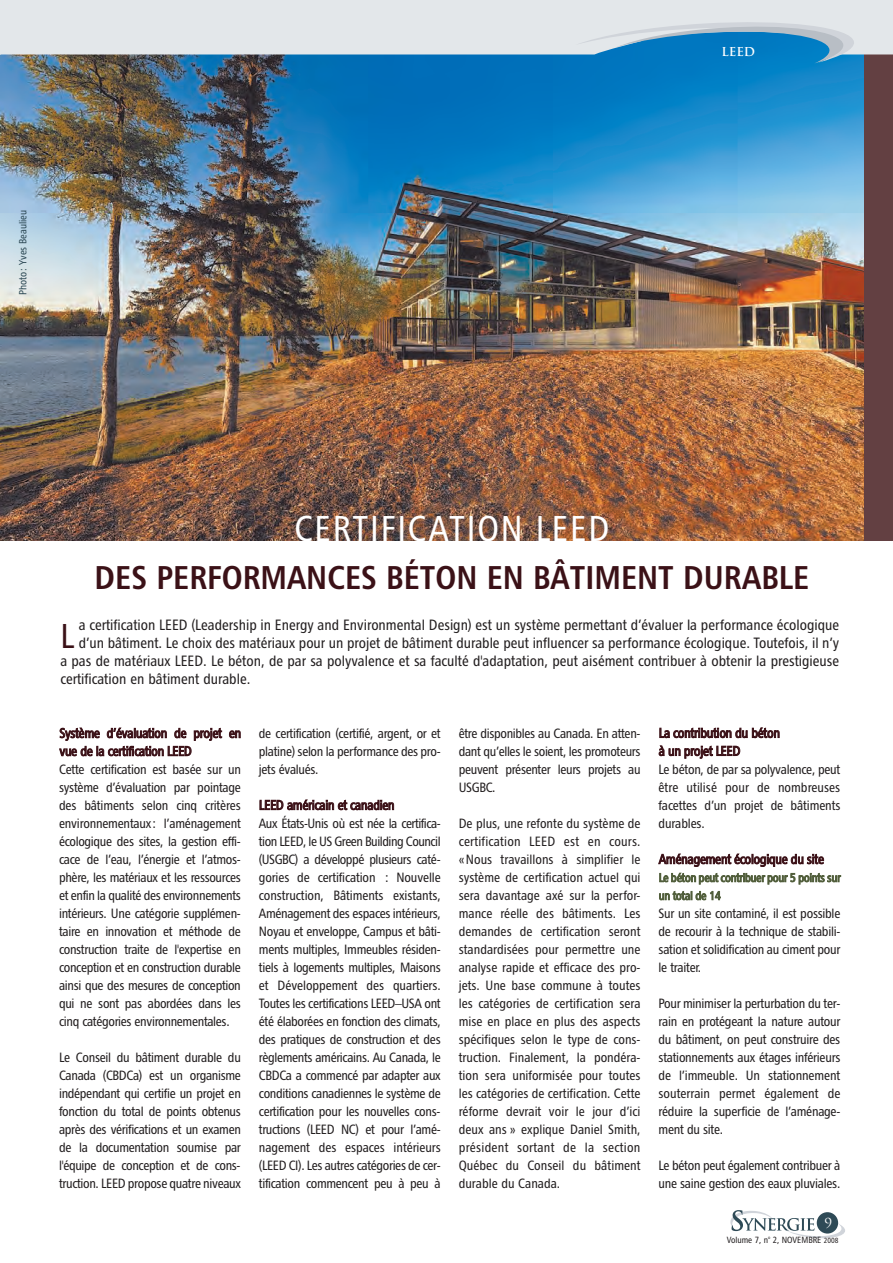
<style>
.page{position:relative;width:893px;height:1263px;background:#fff}
.page>*{position:absolute;margin:0;border:0;box-sizing:border-box;transform-origin:0 0}
.t1{font:36px "Chaloult Cond";letter-spacing:.05em;color:#fff}
.t2{font:34.65px "Chaloult Cond";color:#3b1117}
.t3{font:33px "Chaloult Cond Demi Gras";color:#3b1117}
.t4{font:15px "Chaloult Cond";color:#231f20}
.t5{font:13.5px/18px "Chaloult Cond";letter-spacing:-.025em;color:#231f20;text-align:justify}
.t6{font:13.5px "Chaloult Cond";letter-spacing:-.015em;color:#3b1117}
.t7{font:13.5px "Trajan Pro";color:#fff}
.t8{font:12px/18px "Chaloult Cond";letter-spacing:-.015em;color:#515e3b}
.t9{font:700 12px "Trajan";color:#fff}
.t10{font:10.5px "Chaloult Cond";color:#2e4a56}
.t11{font:9px "Chaloult Cond";color:#231f20}
.s1{color:#3b1117}
.s2{font-size:7.5px}
</style>
<div class="page">
<img style="left:0;top:54px;width:864px;height:486px">
<div style="left:864px;top:50px;width:29px;height:490px;background:#634042"></div>
<svg style="left:730px;top:1210px;width:115px;height:28px"></svg>
<div style="left:817px;top:1212px;width:21px;height:21px;background:#2e4a56;border-radius:50%"></div>
<div style="left:1px;top:0;width:892px;height:54px;background:#e3e7ea"></div>
<svg style="left:575px;top:19px;width:279px;height:44px;background:#68a8cf"></svg>
<svg style="left:0;top:0;width:1px;height:54px"></svg>
<p class="t10" style="left:19px;top:295px;width:87px;rotate:-90deg">Photo : Yves Beaulieu</p>
<p class="t9" style="left:722px;top:44px;width:35px">LEED</p>
<p class="t1" style="left:294px;top:516px;width:316px">CERTIFICATION LEED</p>
<p class="t3" style="left:95px;top:566px;width:716px">DES PERFORMANCES BÉTON EN BÂTIMENT DURABLE</p>
<p class="t2" style="left:60px;top:624px;width:15px">L</p>
<p class="t4" style="left:79px;top:620px;width:762px">a certification LEED (Leadership in Energy and Environmental Design) est un système permettant d’évaluer la performance écologique</p>
<p class="t4" style="left:79px;top:638px;width:762px">d’un bâtiment. Le choix des matériaux pour un projet de bâtiment durable peut influencer sa performance écologique. Toutefois, il n’y</p>
<p class="t4" style="left:60px;top:656px;width:780px">a pas de matériaux LEED. Le béton, de par sa polyvalence et sa faculté d'adaptation, peut aisément contribuer à obtenir la prestigieuse</p>
<p class="t4" style="left:60px;top:674px;width:192px">certification en bâtiment durable.</p>
<p class="t5" style="left:59px;top:725px;width:184px;text-align:left"><span class="s1">Système d’évaluation de projet en vue de la certification LEED<br></span>Cette certification est basée sur un système d’évaluation par pointage des bâtiments selon cinq critères environnementaux: l’aménagement écologique des sites, la gestion effi&shy;cace de l’eau, l’énergie et l’atmos&shy;phère, les matériaux et les ressources et enfin la qualité des environnements intérieurs. Une catégorie supplémen&shy;taire en innovation et méthode de construction traite de l'expertise en conception et en construction durable ainsi que des mesures de conception qui ne sont pas abordées dans les cinq catégories environnementales.</p>
<p class="t5" style="left:59px;top:1050px;width:183px">Le Conseil du bâtiment durable du Canada (CBDCa) est un organisme indépendant qui certifie un projet en fonction du total de points obtenus après des vérifications et un examen de la documentation soumise par l'équipe de conception et de cons - truction. LEED propose quatre niveaux</p>
<p class="t5" style="left:259px;top:726px;width:183px">de certification (certifié, argent, or et platine) selon la perfor mance des pro&shy;jets évalués.</p>
<p class="t5" style="left:259px;top:797px;width:183px;text-align:left"><span class="s1">LEED américain et canadien<br></span>Aux États-Unis où est née la certifica&shy;tion LEED, le US Green Building Council (USGBC) a développé plu sieurs caté&shy;gories de certification : Nouvelle construction, Bâtiments existants, Aménagement des espaces inté rieurs, Noyau et enveloppe, Campus et bâti&shy;ments multiples, Immeubles résiden&shy;tiels à logements multiples, Maisons et Développement des quartiers.<br>Toutes les certifications LEED–USA ont été élaborées en fonction des climats, des pratiques de construction et des règlements américains. Au Canada, le CBDCa a commencé par adapter aux conditions canadiennes le système de certification pour les nouvelles cons - tructions (LEED NC) et pour l’amé&shy;nagement des espaces intérieurs (LEED CI). Les autres catégories de cer&shy;tification commencent peu à peu à</p>
<p class="t5" style="left:459px;top:726px;width:183px">être disponibles au Canada. En atten&shy;dant qu’elles le soient, les promoteurs peuvent présenter leurs projets au USGBC.</p>
<p class="t5" style="left:459px;top:816px;width:183px">De plus, une refonte du système de certification LEED est en cours. « Nous travaillons à simplifier le système de certification actuel qui sera davantage axé sur la perfor&shy;mance réelle des bâtiments. Les demandes de certification seront standardisées pour permettre une analyse rapide et efficace des pro&shy;jets. Une base commune à toutes les catégories de certification sera mise en place en plus des aspects spécifiques selon le type de cons&shy;truction. Finalement, la pondéra&shy;tion sera uniformisée pour toutes les catégories de certification. Cette réforme devrait voir le jour d’ici deux ans » explique Daniel Smith, président sortant de la section Québec du Conseil du bâtiment durable du Canada.</p>
<p class="t5" style="left:658px;top:725px;width:183px;text-align:left"><span class="s1">La contribution du béton<br>à un projet LEED<br></span>Le béton, de par sa polyvalence, peut être utilisé pour de nombreu ses facettes d’un projet de bâtiments durables.</p>
<p class="t6" style="left:659px;top:854px;width:167px">Aménagement écologique du site</p>
<p class="t8" style="left:659px;top:870px;width:183px">Le béton peut contribuer pour 5 points sur un total de 14</p>
<p class="t5" style="left:659px;top:906px;width:183px">Sur un site contaminé, il est possible de recourir à la technique de stabili&shy;sation et solidification au ciment pour le traiter.</p>
<p class="t5" style="left:659px;top:996px;width:183px">Pour minimiser la perturbation du ter&shy;rain en protégeant la nature autour du bâtiment, on peut construire des stationnements aux étages inférieurs de l’immeuble. Un stationnement souterrain permet également de réduire la superficie de l’aménage&shy;ment du site.</p>
<p class="t5" style="left:659px;top:1158px;width:183px">Le béton peut également contribuer à une saine gestion des eaux pluviales.</p>
<p class="t7" style="left:824px;top:1218px;width:9px">9</p>
<p class="t11" style="left:727px;top:1236px;width:113px">Volume 7, n<sup>o</sup> 2, NOVEMBRE <span class="s2">2008</span></p>
</div>
